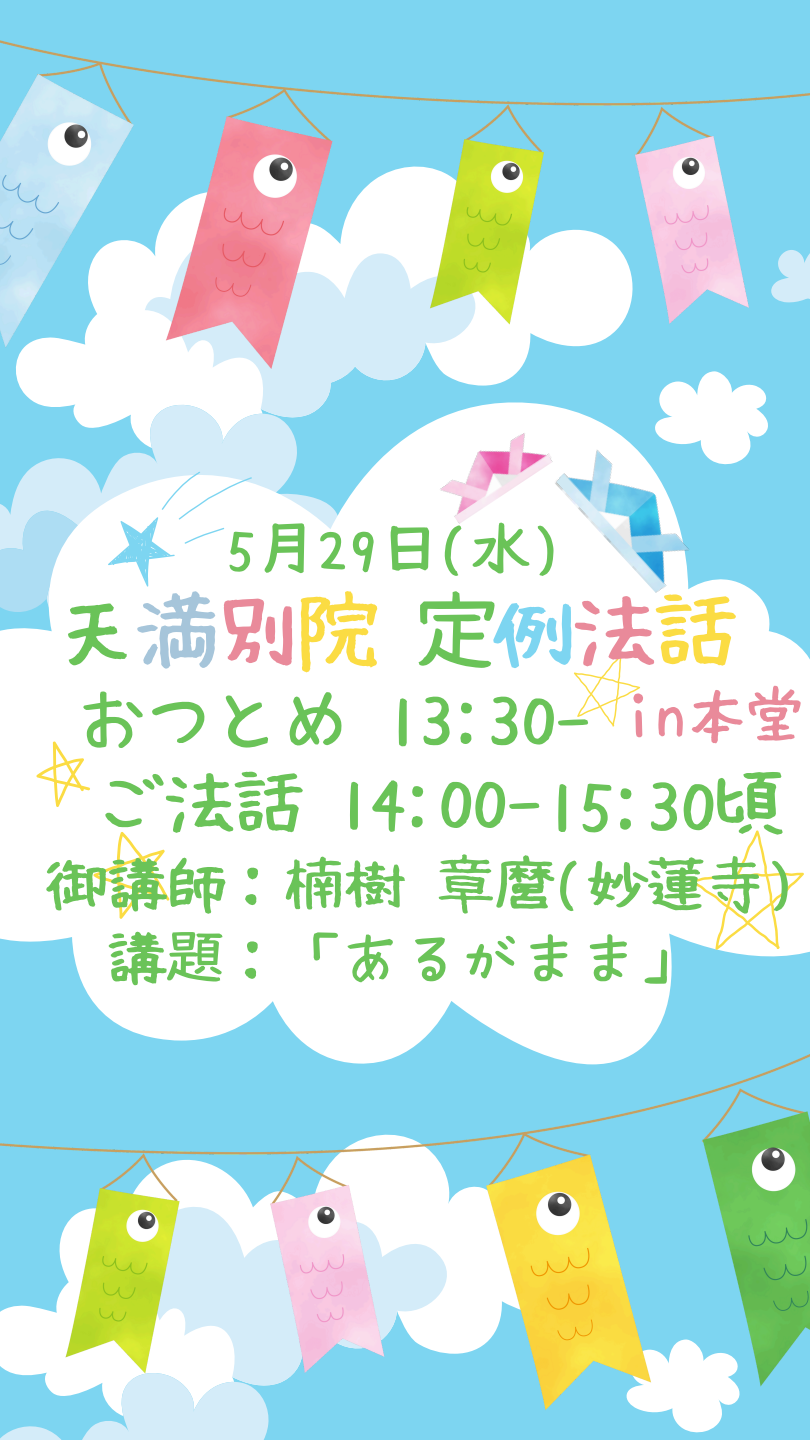
<style>
.page{position:relative;width:810px;height:1440px;background:#fff}
.page>*{position:absolute;margin:0;border:0;box-sizing:border-box;transform-origin:0 0}
.t1{font:79.9px "Hanazome Font";color:#6ac358}
.t2{font:67.9px "Hanazome Font";color:#6ac358}
.t3{font:55.7px "Hanazome Font";letter-spacing:.07em;color:#6ac358}
.t4{font:55.7px "Hanazome Font";color:#e98a9a}
.s1{color:#a6c5da}
.s2{color:#e98a9a}
.s3{color:#fbdc43}
.s4{color:#7dd5f1}
</style>
<div class="page">
<svg style="left:0;top:369px;width:810px;height:24px"></svg>
<svg style="left:0;top:1418px;width:810px;height:22px;fill:#7dd5f1"></svg>
<img style="left:0;top:0;width:810px;height:369px">
<img style="left:0;top:1066px;width:810px;height:352px">
<svg style="left:0;top:393px;width:810px;height:673px"></svg>
<img style="left:554px;top:438px;width:152px;height:156px">
<img style="left:432px;top:420px;width:122px;height:104px">
<svg style="left:0;top:720px;width:188px;height:228px"></svg>
<svg style="left:674px;top:810px;width:136px;height:203px"></svg>
<svg style="left:549px;top:634px;width:112px;height:124px"></svg>
<svg style="left:0;top:451px;width:275px;height:164px"></svg>
<p class="t3" style="left:227px;top:521px;width:335px">5月29日(水)</p>
<p class="t1" style="left:57px;top:590px;width:681px">天<span class="s1">満</span><span class="s2">別</span><span class="s3">院</span>定<span class="s4">例</span><span class="s2">法</span><span class="s3">話</span></p>
<p class="t2" style="left:80px;top:685px;width:511px">おつとめ 13:30-</p>
<h2 class="t4" style="left:625px;top:686px;width:180px">in本堂</h2>
<p class="t2" style="left:99px;top:768px;width:443px">ご法話 14:00-</p>
<p class="t2" style="left:545px;top:771px;width:239px">15:30頃</p>
<h1 class="t3" style="left:48px;top:856px;width:748px">御講師：楠樹 章麿(妙蓮寺)</h1>
<p class="t3" style="left:108px;top:930px;width:593px">講題：「あるがまま」</p>
</div>
